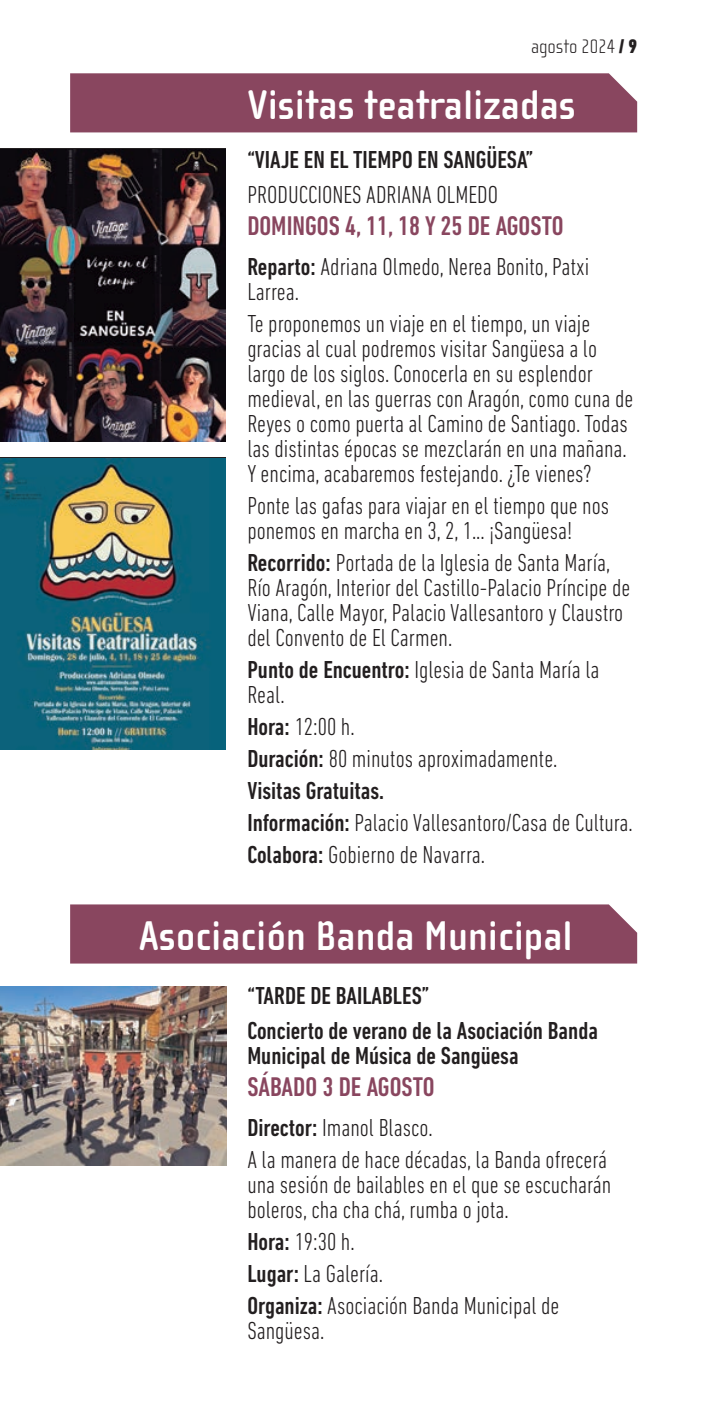
<style>
.page{position:relative;width:702px;height:1422px;background:#fff}
.page>*{position:absolute;margin:0;border:0;box-sizing:border-box;transform-origin:0 0}
.t1{font:700 42.5px "Cholla Sans";color:#fff}
._02-Fechas_rojas{font:500 condensed 27.5px "DIN Next LT Pro";color:#89465f}
._01-Texto_normal{font:300 condensed 25px/25px "DIN Next LT Pro";color:#231f20}
._01-Texto_normal-2{font:500 condensed 25px/25px "DIN Next LT Pro";color:#231f20}
._03-Actividad{font:500 condensed 25px "DIN Next LT Pro";color:#231f20}
.t2{font:100 20px "Cholla Sans";color:#231f20}
.s1{font-family:"DIN Next LT Pro";font-weight:800;font-stretch:condensed}
.s2{font-weight:500}
</style>
<div class="page">
<div style="left:70px;top:73px;width:567px;height:59px;background:#89465f"></div>
<img style="left:0;top:150px;width:225px;height:291px">
<img style="left:0;top:986px;width:226px;height:180px">
<div style="left:70px;top:904px;width:567px;height:60px;background:#89465f"></div>
<img style="left:0;top:458px;width:225px;height:292px">
<p class="t2" style="left:531px;top:36px;width:108px">agosto 2024 <span class="s1">/ 9</span></p>
<p class="t1" style="left:247px;top:82px;width:330px">Visitas teatralizadas</p>
<p class="_03-Actividad" style="left:247px;top:145px;width:287px">“VIAJE EN EL TIEMPO EN SANGÜESA”</p>
<p class="_01-Texto_normal" style="left:247px;top:182px;width:252px">PRODUCCIONES ADRIANA OLMEDO</p>
<p class="_02-Fechas_rojas" style="left:247px;top:211px;width:318px">DOMINGOS 4, 11, 18 Y 25 DE AGOSTO</p>
<p class="_01-Texto_normal" style="left:247px;top:253px;width:343px"><span class="s2">Reparto:</span> Adriana Olmedo, Nerea Bonito, Patxi<br>Larrea.</p>
<p class="_01-Texto_normal" style="left:247px;top:310px;width:388px">Te proponemos un viaje en el tiempo, un viaje gracias al cual podremos visitar Sangüesa a lo largo de los siglos. Conocerla en su esplendor medieval, en las guerras con Aragón, como cuna de Reyes o como puerta al Camino de Santiago. Todas las distintas épocas se mezclarán en una mañana.<br>Y encima, acabaremos festejando. ¿Te vienes?</p>
<p class="_01-Texto_normal" style="left:247px;top:492px;width:363px">Ponte las gafas para viajar en el tiempo que nos ponemos en marcha en 3, 2, 1... ¡Sangüesa!</p>
<p class="_01-Texto_normal" style="left:247px;top:550px;width:384px"><span class="s2">Recorrido:</span> Portada de la Iglesia de Santa María, Río Aragón, Interior del Castillo-Palacio Príncipe de Viana, Calle Mayor, Palacio Vallesantoro y Claustro del Convento de El Carmen.</p>
<p class="_01-Texto_normal" style="left:247px;top:657px;width:354px"><span class="s2">Punto de Encuentro:</span> Iglesia de Santa María la<br>Real.</p>
<p class="_01-Texto_normal" style="left:247px;top:714px;width:109px"><span class="s2">Hora:</span> 12:00 h.</p>
<p class="_01-Texto_normal" style="left:247px;top:746px;width:312px"><span class="s2">Duración:</span> 80 minutos aproximadamente.</p>
<p class="_01-Texto_normal-2" style="left:247px;top:778px;width:138px">Visitas Gratuitas.</p>
<p class="_01-Texto_normal" style="left:247px;top:810px;width:387px"><span class="s2">Información:</span> Palacio Vallesantoro/Casa de Cultura.</p>
<p class="_01-Texto_normal" style="left:247px;top:842px;width:239px"><span class="s2">Colabora:</span> Gobierno de Navarra.</p>
<p class="t1" style="left:139px;top:913px;width:436px">Asociación Banda Municipal</p>
<p class="_03-Actividad" style="left:247px;top:981px;width:183px">“TARDE DE BAILABLES”</p>
<p class="_01-Texto_normal-2" style="left:247px;top:1018px;width:352px">Concierto de verano de la Asociación Banda<br>Municipal de Música de Sangüesa</p>
<p class="_02-Fechas_rojas" style="left:247px;top:1071px;width:189px">SÁBADO 3 DE AGOSTO</p>
<p class="_01-Texto_normal" style="left:247px;top:1114px;width:187px"><span class="s2">Director:</span> Imanol Blasco.</p>
<p class="_01-Texto_normal" style="left:247px;top:1146px;width:366px">A la manera de hace décadas, la Banda ofrecerá una sesión de bailables en el que se escucharán boleros, cha cha chá, rumba o jota.</p>
<p class="_01-Texto_normal" style="left:247px;top:1228px;width:109px"><span class="s2">Hora:</span> 19:30 h.</p>
<p class="_01-Texto_normal" style="left:247px;top:1261px;width:137px"><span class="s2">Lugar:</span> La Galería.</p>
<p class="_01-Texto_normal" style="left:247px;top:1293px;width:314px"><span class="s2">Organiza:</span> Asociación Banda Municipal de<br>Sangüesa.</p>
</div>
